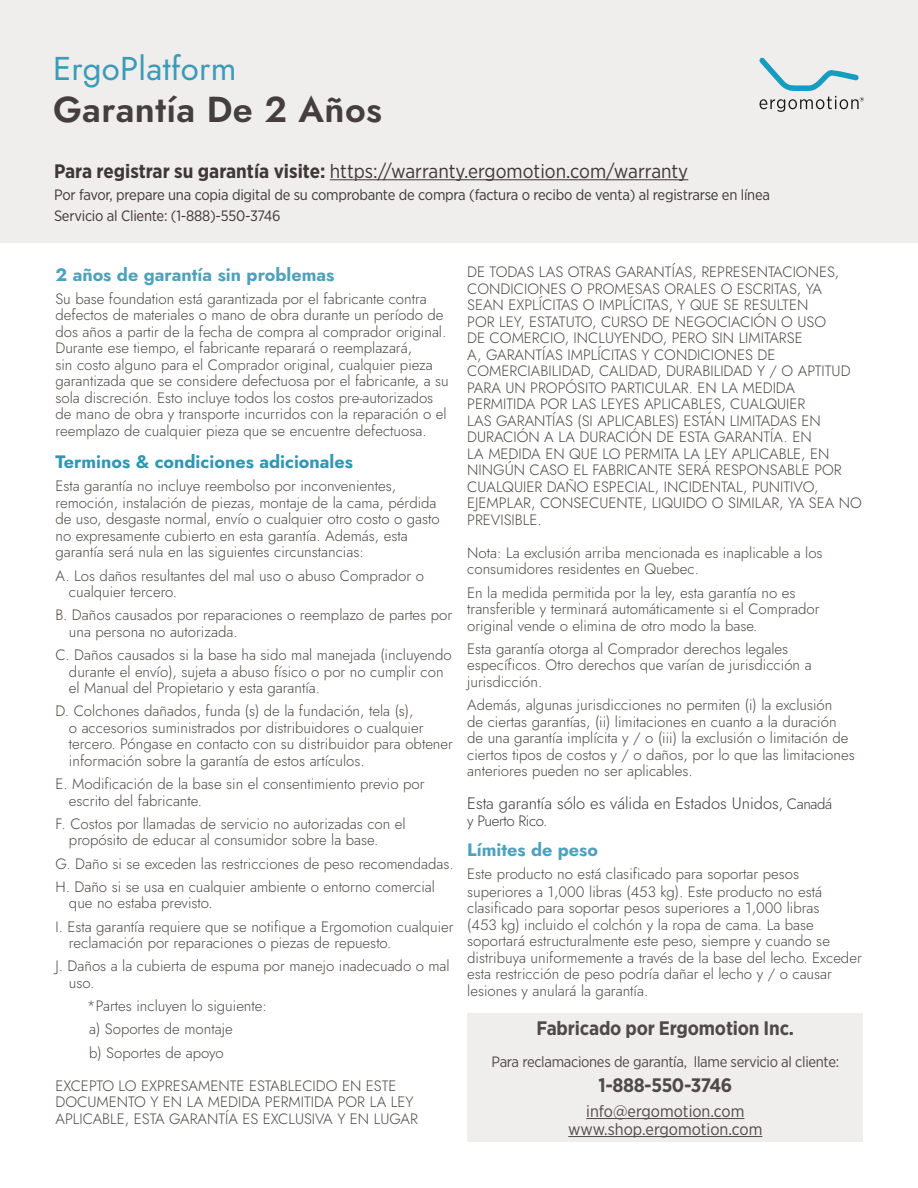
<style>
.page{position:relative;width:918px;height:1188px;background:#fff}
.page>*{position:absolute;margin:0;border:0;box-sizing:border-box;transform-origin:0 0}
.t1{font:600 36px "Jost";letter-spacing:.01em;color:#443f3c}
.t2{font:33px "Jost";letter-spacing:.01em;color:#3c9bb7}
.t3{font:19.5px "Gotham Narrow";color:#3e3835}
.t4{font:700 19.5px "Gotham Narrow";letter-spacing:-.01em;color:#4f4a47}
.t5{font:700 18px "Jost";color:#4ea1bc}
.t6{font:700 18px "Jost";color:#2e97b4}
.t7{font:300 16.5px "Jost";color:#3e3e3f}
.t8{font:16.5px/18px "Gotham Narrow";color:#4f4a47;text-align:center}
.t9{font:300 15px/16.5px "Jost";color:#4f4a47}
.t10{font:15px "Gotham Narrow";letter-spacing:-.015em;color:#3e3835}
.t11{font:15px "Gotham Narrow";letter-spacing:-.02em;color:#4f4a47}
.t12{font:300 15px "Jost";letter-spacing:-.025em;color:#3e3e3f}
.s1{font-weight:700}
.s2{font-size:15px}
</style>
<div class="page">
<div style="left:0;top:0;width:918px;height:243px;background:#f0eded"></div>
<svg style="left:759px;top:57px;width:105px;height:55px"></svg>
<hr style="left:330px;top:179px;width:358px;height:1px;background:#3e3835">
<div style="left:467px;top:1013px;width:396px;height:129px;background:#f0eded"></div>
<hr style="left:586px;top:1118px;width:158px;height:1px;background:#4f4a47">
<hr style="left:568px;top:1136px;width:194px;height:1px;background:#4f4a47">
<p class="t2" style="left:53px;top:46px;width:185px">ErgoPlatform</p>
<p class="t1" style="left:53px;top:85px;width:330px">Garantía De 2 Años</p>
<p class="t3" style="left:54px;top:159px;width:636px"><span class="s1">Para registrar su garantía visite:</span> https://warranty.ergomotion.com/warranty</p>
<p class="t10" style="left:54px;top:185px;width:718px">Por favor, prepare una copia digital de su comprobante de compra (factura o recibo de venta) al registrarse en línea</p>
<p class="t10" style="left:54px;top:207px;width:228px">Servicio al Cliente: (1-888)-550-3746</p>
<p class="t5" style="left:55px;top:262px;width:280px">2 años de garantía sin problemas</p>
<p class="t9" style="left:55px;top:291px;width:395px">Su base foundation está garantizada por el fabricante contra defectos de materiales o mano de obra durante un período de dos años a partir de la fecha de compra al comprador original.<br>Durante ese tiempo, el fabricante reparará o reemplazará,<br>sin costo alguno para el Comprador original, cualquier pieza garantizada que se considere defectuosa por el fabricante, a su sola discreción. Esto incluye todos los costos pre-autorizados de mano de obra y transporte incurridos con la reparación o el reemplazo de cualquier pieza que se encuentre defectuosa.</p>
<p class="t6" style="left:55px;top:450px;width:299px">Terminos &amp; condiciones adicionales</p>
<p class="t9" style="left:55px;top:478px;width:386px">Esta garantía no incluye reembolso por inconvenientes, remoción, instalación de piezas, montaje de la cama, pérdida de uso, desgaste normal, envío o cualquier otro costo o gasto no expresamente cubierto en esta garantía. Además, esta garantía será nula en las siguientes circunstancias:</p>
<p class="t9" style="left:69px;top:567px;width:356px;text-indent:-14px">A. Los daños resultantes del mal uso o abuso Comprador o cualquier tercero.</p>
<p class="t9" style="left:69px;top:607px;width:385px;text-indent:-14px">B. Daños causados por reparaciones o reemplazo de partes por una persona no autorizada.</p>
<p class="t9" style="left:69px;top:647px;width:384px;text-indent:-14px">C. Daños causados si la base ha sido mal manejada (incluyendo durante el envío), sujeta a abuso físico o por no cumplir con el Manual del Propietario y esta garantía.</p>
<p class="t9" style="left:69px;top:703px;width:386px;text-indent:-14px">D. Colchones dañados, funda (s) de la fundación, tela (s),<br>o accesorios suministrados por distribuidores o cualquier tercero. Póngase en contacto con su distribuidor para obtener información sobre la garantía de estos artículos.</p>
<p class="t9" style="left:69px;top:776px;width:357px;text-indent:-14px">E. Modificación de la base sin el consentimiento previo por escrito del fabricante.</p>
<p class="t9" style="left:69px;top:815px;width:338px;text-indent:-14px">F. Costos por llamadas de servicio no autorizadas con el propósito de educar al consumidor sobre la base.</p>
<p class="t9" style="left:55px;top:855px;width:400px">G. Daño si se exceden las restricciones de peso recomendadas.</p>
<p class="t9" style="left:69px;top:878px;width:368px;text-indent:-14px">H. Daño si se usa en cualquier ambiente o entorno comercial que no estaba previsto.</p>
<p class="t9" style="left:69px;top:918px;width:386px;text-indent:-14px">I. Esta garantía requiere que se notifique a Ergomotion cualquier reclamación por reparaciones o piezas de repuesto.</p>
<p class="t9" style="left:69px;top:958px;width:382px;text-indent:-14px">J. Daños a la cubierta de espuma por manejo inadecuado o mal uso.</p>
<p class="t9" style="left:87px;top:998px;width:182px">*Partes incluyen lo siguiente:</p>
<p class="t9" style="left:89px;top:1021px;width:145px">a) Soportes de montaje</p>
<p class="t9" style="left:89px;top:1044px;width:136px">b) Soportes de apoyo</p>
<p class="t9" style="left:55px;top:1077px;width:364px">EXCEPTO LO EXPRESAMENTE ESTABLECIDO EN ESTE<br>DOCUMENTO Y EN LA MEDIDA PERMITIDA POR LA LEY<br>APLICABLE, ESTA GARANTÍA ES EXCLUSIVA Y EN LUGAR</p>
<p class="t9" style="left:467px;top:264px;width:396px">DE TODAS LAS OTRAS GARANTÍAS, REPRESENTACIONES, CONDICIONES O PROMESAS ORALES O ESCRITAS, YA SEAN EXPLÍCITAS O IMPLÍCITAS, Y QUE SE RESULTEN<br>POR LEY, ESTATUTO, CURSO DE NEGOCIACIÓN O USO<br>DE COMERCIO, INCLUYENDO, PERO SIN LIMITARSE<br>A, GARANTÍAS IMPLÍCITAS Y CONDICIONES DE COMERCIABILIDAD, CALIDAD, DURABILIDAD Y / O APTITUD PARA UN PROPÓSITO PARTICULAR. EN LA MEDIDA PERMITIDA POR LAS LEYES APLICABLES, CUALQUIER<br>LAS GARANTÍAS (SI APLICABLES) ESTÁN LIMITADAS EN DURACIÓN A LA DURACIÓN DE ESTA GARANTÍA. EN<br>LA MEDIDA EN QUE LO PERMITA LA LEY APLICABLE, EN NINGÚN CASO EL FABRICANTE SERÁ RESPONSABLE POR CUALQUIER DAÑO ESPECIAL, INCIDENTAL, PUNITIVO, EJEMPLAR, CONSECUENTE, LIQUIDO O SIMILAR, YA SEA NO PREVISIBLE.</p>
<p class="t9" style="left:467px;top:545px;width:357px">Nota: La exclusión arriba mencionada es inaplicable a los consumidores residentes en Quebec.</p>
<p class="t9" style="left:467px;top:584px;width:354px">En la medida permitida por la ley, esta garantía no es transferible y terminará automáticamente si el Comprador original vende o elimina de otro modo la base.</p>
<p class="t9" style="left:467px;top:641px;width:346px">Esta garantía otorga al Comprador derechos legales específicos. Otro derechos que varían de jurisdicción a jurisdicción.</p>
<p class="t9" style="left:467px;top:697px;width:389px">Además, algunas jurisdicciones no permiten (i) la exclusión<br>de ciertas garantías, (ii) limitaciones en cuanto a la duración de una garantía implícita y / o (iii) la exclusión o limitación de ciertos tipos de costos y / o daños, por lo que las limitaciones anteriores pueden no ser aplicables.</p>
<p class="t7" style="left:467px;top:792px;width:366px">Esta garantía sólo es válida en Estados Unidos<span class="s2">, Canadá</span></p>
<p class="t12" style="left:467px;top:810px;width:82px">y Puerto Rico.</p>
<p class="t5" style="left:467px;top:837px;width:132px">Límites de peso</p>
<p class="t9" style="left:467px;top:865px;width:356px;line-height:18px">Este producto no está clasificado para soportar pesos superiores a 1,000 libras (453 kg). Este producto no está</p>
<p class="t9" style="left:467px;top:900px;width:396px">clasificado para soportar pesos superiores a 1,000 libras<br>(453 kg) incluido el colchón y la ropa de cama. La base soportará estructuralmente este peso, siempre y cuando se distribuya uniformemente a través de la base del lecho. Exceder esta restricción de peso podría dañar el lecho y / o causar lesiones y anulará la garantía.</p>
<p class="t4" style="left:537px;top:1016px;width:259px">Fabricado por Ergomotion Inc.</p>
<p class="t11" style="left:491px;top:1052px;width:349px">Para reclamaciones de garantía, llame servicio al cliente:</p>
<p class="t4" style="left:598px;top:1073px;width:135px">1-888-550-3746</p>
<p class="t8" style="left:568px;top:1102px;width:196px">info@ergomotion.com www.shop.ergomotion.com</p>
</div>
